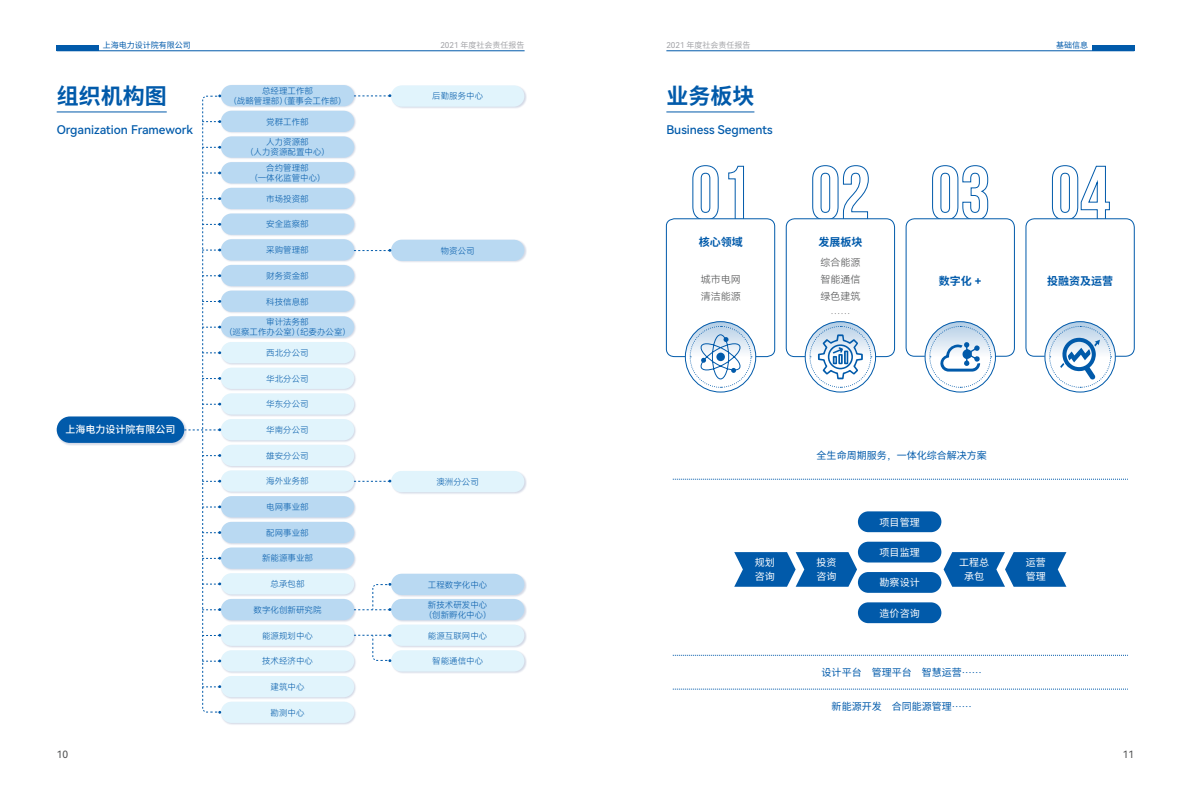
<style>
.page{position:relative;width:1191px;height:808px;background:#fff}
.page>*{position:absolute;margin:0;border:0;box-sizing:border-box;transform-origin:0 0}
.二级标题{font:700 22px "Source Han Sans CN";color:#015aaa}
.二级英文{font:12px "Harmony OS Sans SC Medium";color:#015aaa}
.正文{font:700 11px "Source Han Sans CN";color:#015aaa}
.正文-2{font:10px "Source Han Sans CN";color:#015aaa}
.正文-3{font:10px/14px "Source Han Sans CN";color:#fff}
.正文-4{font:10px "Harmony OS Sans SC Light";color:#4b4c4d}
.正文-5{font:500 10px "Source Han Sans CN";color:#fff}
.正文-6{font:10px "Harmony OS Sans SC";color:#4b4c4d}
.正文-7{font:8.5px/10px "Harmony OS Sans SC Light";color:#015aaa;text-align:center}
.t1{font:8px "Source Han Sans CN";color:#a3a4a8}
.t2{font:8px "Source Han Sans CN";color:#015aaa}
.s1{font-family:"Harmony OS Sans SC"}
.s2{font-family:"Harmony OS Sans SC Bold";font-weight:400}
</style>
<div class="page">
<div style="left:1091px;top:45px;width:43px;height:6px;background:#015aaa"></div>
<div style="left:57px;top:45px;width:42px;height:6px;background:#015aaa"></div>
<hr style="left:666px;top:51px;width:468px;height:1px;background:#015aaa">
<hr style="left:57px;top:51px;width:467px;height:1px;background:#015aaa">
<svg style="left:932px;top:165px;width:56px;height:53px"></svg>
<svg style="left:812px;top:165px;width:57px;height:53px"></svg>
<svg style="left:1052px;top:165px;width:58px;height:53px"></svg>
<hr style="left:57px;top:112px;width:110px;height:1px;background:#015aaa">
<hr style="left:666px;top:112px;width:88px;height:1px;background:#015aaa">
<div style="left:858px;top:511px;width:83px;height:21px;background:#015aaa;border-radius:10px"></div>
<div style="left:858px;top:542px;width:83px;height:20px;background:#015aaa;border-radius:10px"></div>
<div style="left:858px;top:572px;width:83px;height:21px;background:#015aaa;border-radius:10px"></div>
<div style="left:858px;top:602px;width:83px;height:21px;background:#015aaa;border-radius:10px"></div>
<svg style="left:734px;top:552px;width:123px;height:35px;background:#2772b6"></svg>
<svg style="left:943px;top:552px;width:123px;height:35px;background:#2772b6"></svg>
<svg style="left:673px;top:479px;width:453px;height:1px"></svg>
<svg style="left:673px;top:655px;width:453px;height:1px"></svg>
<svg style="left:673px;top:689px;width:453px;height:1px"></svg>
<div style="left:786px;top:218px;width:108px;height:139px;border:1px solid #015aaa;border-radius:9px"></div>
<div style="left:906px;top:218px;width:108px;height:138px;border:1px solid #015aaa;border-radius:9px"></div>
<div style="left:1025px;top:218px;width:109px;height:138px;border:1px solid #015aaa;border-radius:9px"></div>
<div style="left:56px;top:416px;width:131px;height:30px;background:#264081;opacity:.2"></div>
<div style="left:57px;top:416px;width:127px;height:27px;background:#015aaa;border-radius:13px"></div>
<div style="left:220px;top:85px;width:307px;height:641px;background:#264081;opacity:.2"></div>
<div style="left:221px;top:342px;width:133px;height:21px;background:#e1f4fc;border-radius:11px"></div>
<div style="left:391px;top:85px;width:133px;height:22px;background:#e1f4fc;border-radius:11px"></div>
<div style="left:391px;top:471px;width:133px;height:21px;background:#e1f4fc;border-radius:11px"></div>
<div style="left:221px;top:470px;width:133px;height:22px;background:#e1f4fc;border-radius:11px"></div>
<div style="left:221px;top:393px;width:133px;height:22px;background:#e1f4fc;border-radius:11px"></div>
<div style="left:221px;top:650px;width:133px;height:21px;background:#e1f4fc;border-radius:11px"></div>
<div style="left:391px;top:650px;width:133px;height:21px;background:#e1f4fc;border-radius:11px"></div>
<div style="left:221px;top:368px;width:133px;height:21px;background:#e1f4fc;border-radius:11px"></div>
<div style="left:221px;top:625px;width:133px;height:21px;background:#e1f4fc;border-radius:11px"></div>
<div style="left:391px;top:625px;width:133px;height:21px;background:#e1f4fc;border-radius:11px"></div>
<div style="left:221px;top:419px;width:133px;height:21px;background:#e1f4fc;border-radius:11px"></div>
<div style="left:221px;top:676px;width:133px;height:21px;background:#e1f4fc;border-radius:11px"></div>
<div style="left:221px;top:445px;width:133px;height:21px;background:#e1f4fc;border-radius:11px"></div>
<div style="left:221px;top:573px;width:133px;height:21px;background:#e1f4fc;border-radius:11px"></div>
<div style="left:221px;top:702px;width:133px;height:21px;background:#e1f4fc;border-radius:11px"></div>
<svg style="left:184px;top:94px;width:37px;height:620px"></svg>
<svg style="left:354px;top:94px;width:37px;height:3px"></svg>
<svg style="left:354px;top:249px;width:37px;height:3px"></svg>
<svg style="left:354px;top:480px;width:37px;height:2px"></svg>
<svg style="left:354px;top:583px;width:37px;height:28px"></svg>
<svg style="left:354px;top:634px;width:37px;height:28px"></svg>
<svg style="left:805px;top:321px;width:71px;height:71px"></svg>
<div style="left:805px;top:321px;width:71px;height:71px;border:1px solid #015aaa;border-radius:50%"></div>
<svg style="left:924px;top:321px;width:71px;height:71px"></svg>
<div style="left:924px;top:321px;width:71px;height:71px;border:1px solid #015aaa;border-radius:50%"></div>
<svg style="left:1044px;top:321px;width:71px;height:71px"></svg>
<div style="left:1044px;top:321px;width:71px;height:71px;border:1px solid #015aaa;border-radius:50%"></div>
<svg style="left:666px;top:165px;width:109px;height:223px"></svg>
<div style="left:716px;top:353px;width:9px;height:8px;background:#015aaa;border-radius:50%"></div>
<svg style="left:928px;top:325px;width:63px;height:63px"></svg>
<svg style="left:1048px;top:325px;width:63px;height:63px"></svg>
<svg style="left:809px;top:325px;width:63px;height:63px"></svg>
<p class="t2" style="left:103px;top:40px;width:89px">上海电力设计院有限公司</p>
<p class="t1" style="left:440px;top:40px;width:86px"><span class="s1">2021</span> 年度社会责任报告</p>
<p class="t1" style="left:666px;top:40px;width:86px"><span class="s1">2021</span> 年度社会责任报告</p>
<p class="t2" style="left:1056px;top:40px;width:33px">基础信息</p>
<p class="二级标题" style="left:57px;top:85px;width:111px">组织机构图</p>
<p class="二级英文" style="left:57px;top:121px;width:138px">Organization Framework</p>
<p class="正文-5" style="left:65px;top:424px;width:111px">上海电力设计院有限公司</p>
<p class="正文-7" style="left:229px;top:86px;width:119px">总经理工作部<br>（战略管理部）（董事会工作部）</p>
<p class="正文-7" style="left:266px;top:116px;width:44px">党群工作部</p>
<p class="正文-7" style="left:245px;top:137px;width:86px">人力资源部<br>（人力资源配置中心）</p>
<p class="正文-7" style="left:250px;top:163px;width:77px">合约管理部<br>（一体化监管中心）</p>
<p class="正文-7" style="left:266px;top:193px;width:44px">市场投资部</p>
<p class="正文-7" style="left:266px;top:219px;width:44px">安全监察部</p>
<p class="正文-7" style="left:266px;top:245px;width:44px">采购管理部</p>
<p class="正文-7" style="left:266px;top:270px;width:44px">财务资金部</p>
<p class="正文-7" style="left:266px;top:296px;width:44px">科技信息部</p>
<p class="正文-7" style="left:224px;top:317px;width:128px">审计法务部<br>（巡察工作办公室）（纪委办公室）</p>
<p class="正文-7" style="left:266px;top:348px;width:44px">西北分公司</p>
<p class="正文-7" style="left:266px;top:373px;width:44px">华北分公司</p>
<p class="正文-7" style="left:266px;top:399px;width:44px">华东分公司</p>
<p class="正文-7" style="left:266px;top:425px;width:44px">华南分公司</p>
<p class="正文-7" style="left:266px;top:450px;width:44px">雄安分公司</p>
<p class="正文-7" style="left:432px;top:91px;width:52px">后勤服务中心</p>
<p class="正文-7" style="left:441px;top:245px;width:35px">物资公司</p>
<p class="正文-7" style="left:266px;top:476px;width:44px">海外业务部</p>
<p class="正文-7" style="left:436px;top:476px;width:44px">澳洲分公司</p>
<p class="正文-7" style="left:266px;top:502px;width:44px">电网事业部</p>
<p class="正文-7" style="left:266px;top:527px;width:44px">配网事业部</p>
<p class="正文-7" style="left:262px;top:553px;width:52px">新能源事业部</p>
<p class="正文-7" style="left:270px;top:579px;width:35px">总承包部</p>
<p class="正文-7" style="left:253px;top:604px;width:69px">数字化创新研究院</p>
<p class="正文-7" style="left:428px;top:579px;width:61px">工程数字化中心</p>
<p class="正文-7" style="left:424px;top:599px;width:69px">新技术研发中心（创新孵化中心）</p>
<p class="正文-7" style="left:262px;top:630px;width:52px">能源规划中心</p>
<p class="正文-7" style="left:428px;top:630px;width:61px">能源互联网中心</p>
<p class="正文-7" style="left:262px;top:656px;width:52px">技术经济中心</p>
<p class="正文-7" style="left:432px;top:656px;width:52px">智能通信中心</p>
<p class="正文-7" style="left:270px;top:681px;width:35px">建筑中心</p>
<p class="正文-7" style="left:270px;top:707px;width:35px">勘测中心</p>
<p class="二级标题" style="left:666px;top:85px;width:89px">业务板块</p>
<p class="二级英文" style="left:666px;top:121px;width:108px">Business Segments</p>
<p class="正文" style="left:699px;top:236px;width:45px">核心领域</p>
<p class="正文" style="left:818px;top:236px;width:45px">发展板块</p>
<p class="正文-4" style="left:700px;top:272px;width:41px">城市电网</p>
<p class="正文-4" style="left:700px;top:289px;width:41px">清洁能源</p>
<p class="正文-4" style="left:820px;top:255px;width:41px">综合能源</p>
<p class="正文-4" style="left:820px;top:272px;width:41px">智能通信</p>
<p class="正文-4" style="left:820px;top:289px;width:41px">绿色建筑</p>
<p class="正文-4" style="left:830px;top:303px;width:21px">……</p>
<p class="正文" style="left:939px;top:275px;width:44px">数字化 <span class="s2">+</span></p>
<p class="正文" style="left:1047px;top:275px;width:67px">投融资及运营</p>
<p class="正文-2" style="left:816px;top:450px;width:171px">全生命周期服务<span class="s1">，</span>一体化综合解决方案</p>
<p class="正文-3" style="left:879px;top:515px;width:41px">项目管理</p>
<p class="正文-3" style="left:879px;top:545px;width:41px">项目监理</p>
<p class="正文-3" style="left:879px;top:576px;width:41px">勘察设计</p>
<p class="正文-3" style="left:879px;top:606px;width:41px">造价咨询</p>
<p class="正文-3" style="left:816px;top:556px;width:21px">投资咨询</p>
<p class="正文-3" style="left:755px;top:556px;width:21px">规划咨询</p>
<p class="正文-3" style="left:959px;top:556px;width:31px;text-align:center">工程总承包</p>
<p class="正文-2" style="left:821px;top:666px;width:161px">设计平台　管理平台　智慧运营<sup>……</sup></p>
<p class="正文-2" style="left:831px;top:701px;width:141px">新能源开发　合同能源管理<sup>……</sup></p>
<p class="正文-3" style="left:1025px;top:556px;width:21px">运营管理</p>
<p class="正文-6" style="left:57px;top:747px;width:13px">10</p>
<p class="正文-6" style="left:1122px;top:747px;width:13px">11</p>
</div>
